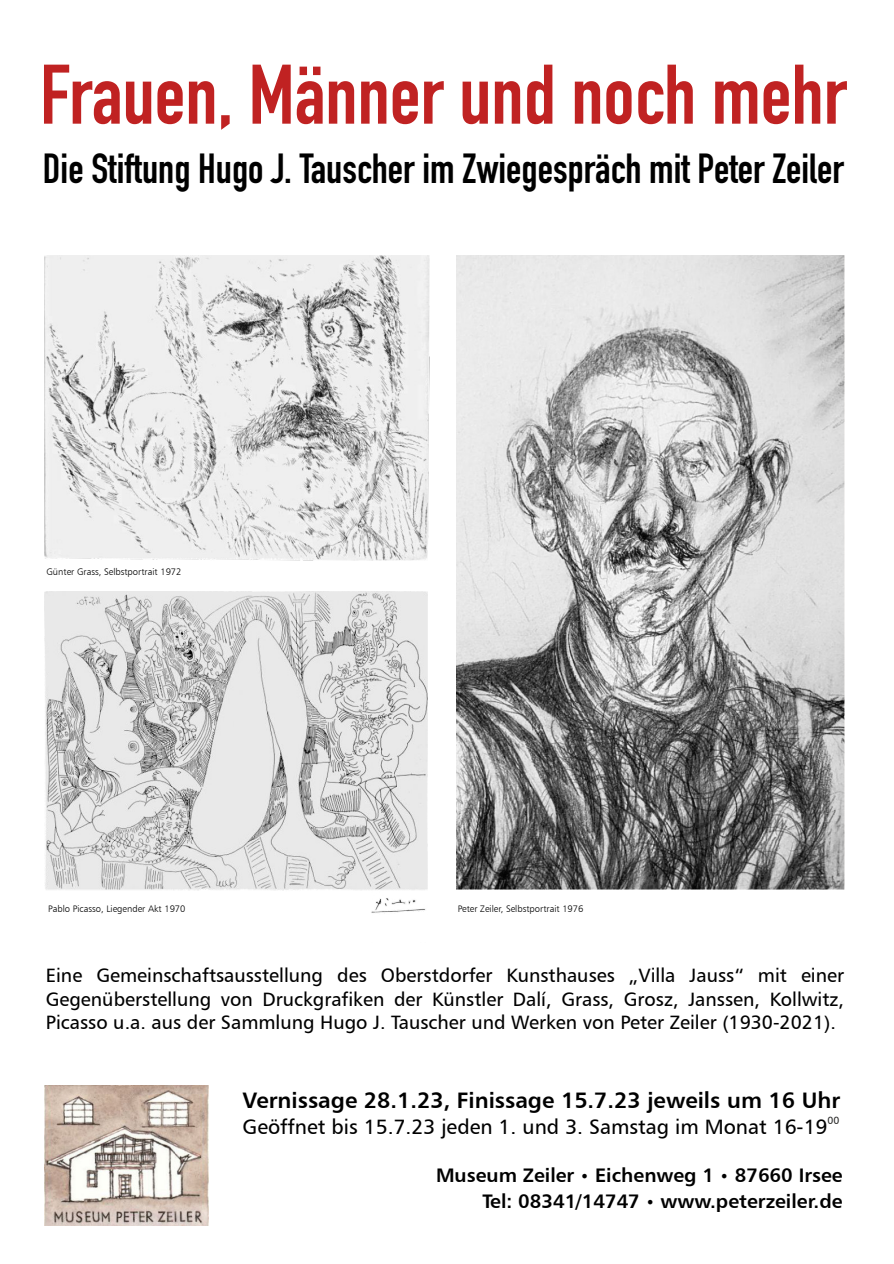
<style>
.page{position:relative;width:894px;height:1264px;background:#fff}
.page>*{position:absolute;margin:0;border:0;box-sizing:border-box;transform-origin:0 0}
.t1{font:700 82.95px "DIN Condensed";color:#c02222}
.t2{font:700 41.4px "DIN Condensed";color:#000}
.t3{font:22.35px "Humanist 777 BT Bold B";color:#000}
.t4{font:20.85px "Humanist 777 BT Roman B";color:#000}
.t5{font:19.65px/26.2px "Humanist 777 BT Bold B";color:#000;text-align:right}
.t6{font:19.35px/23.4px "Humanist 777 BT Roman B";color:#000;text-align:justify}
.t7{font:10.35px "Humanist 777 BT Roman B";color:#2b2b2a}
.t8{font:9.45px "Humanist 777 BT Light B";color:#000}
.s1{font-size:15.45px}
.s2{font-size:15.3px}
</style>
<div class="page">
<img style="left:45px;top:1085px;width:163px;height:140px">
<img style="left:456px;top:255px;width:387px;height:634px">
<img style="left:44px;top:591px;width:383px;height:322px">
<img style="left:44px;top:255px;width:385px;height:305px">
<h1 class="t1" style="left:40px;top:65px;width:808px">Frauen, Männer und noch mehr</h1>
<h2 class="t2" style="left:43px;top:154px;width:802px">Die Stiftung Hugo J. Tauscher im Zwiegespräch mit Peter Zeiler</h2>
<p class="t8" style="left:46px;top:568px;width:136px">Günter Grass, Selbstportrait 1972</p>
<p class="t8" style="left:48px;top:904px;width:139px">Pablo Picasso, Liegender Akt 1970</p>
<p class="t8" style="left:458px;top:904px;width:127px">Peter Zeiler, Selbstportrait 1976</p>
<p class="t6" style="left:46px;top:965px;width:799px">Eine Gemeinschaftsausstellung des Oberstdorfer Kunsthauses „Villa Jauss“ mit einer Gegenüberstellung von Druckgrafiken der Künstler Dalí, Grass, Grosz, Janssen, Kollwitz, Picasso u.a. aus der Sammlung Hugo J. Tauscher und Werken von Peter Zeiler (1930-2021).</p>
<p class="t3" style="left:242px;top:1091px;width:599px">Vernissage 28.1.23, Finissage 15.7.23 jeweils um 16 Uhr</p>
<p class="t7" style="left:827px;top:1115px;width:13px">00</p>
<p class="t4" style="left:242px;top:1118px;width:586px">Geöffnet bis 15.7.23 jeden 1. und 3. Samstag im Monat 16-19</p>
<p class="t5" style="left:436px;top:1163px;width:408px">Museum Zeiler <span class="s1">•</span> Eichenweg 1 <span class="s1">•</span> 87660 Irsee<br>Tel: 08341/14747 <span class="s2">•</span> www.peterzeiler.de</p>
</div>
